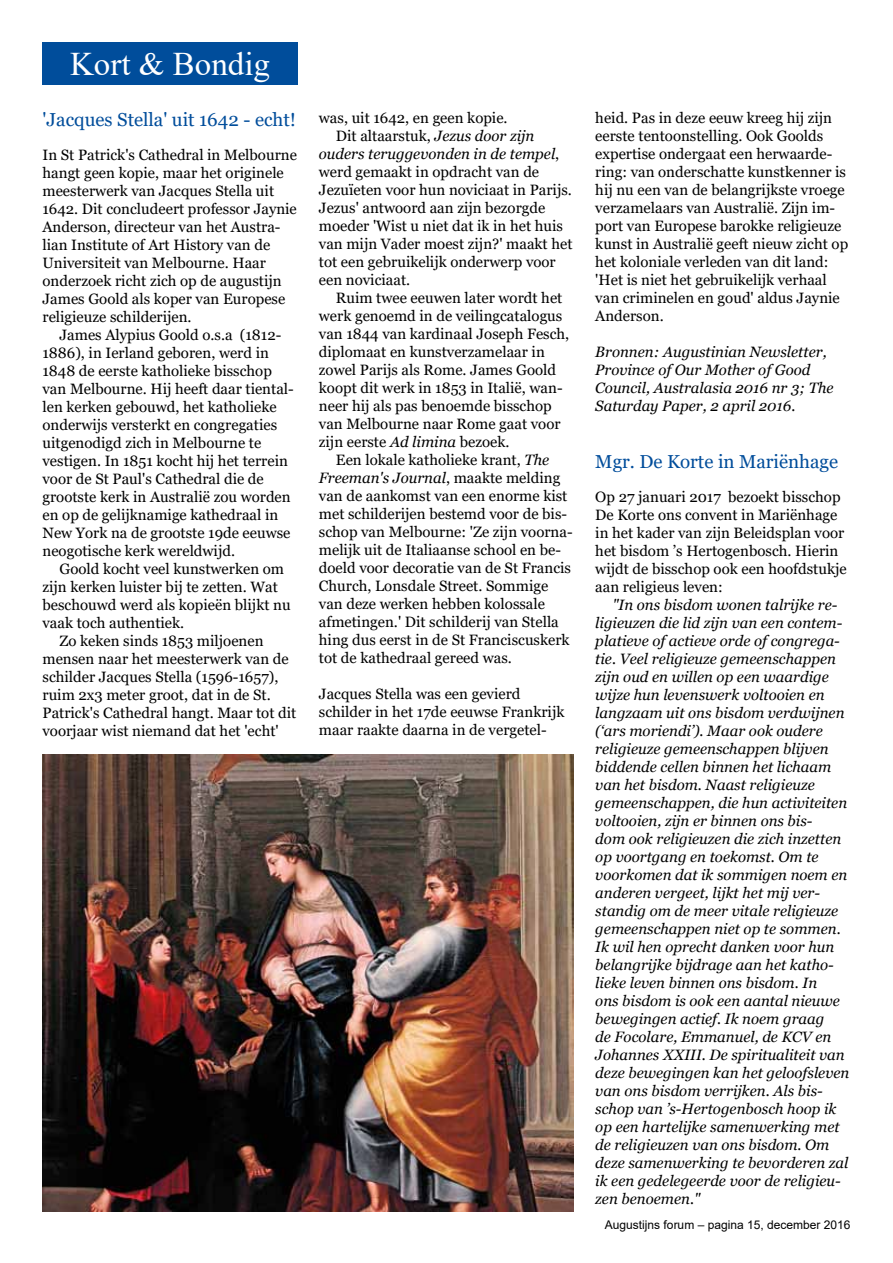
<style>
.page{position:relative;width:893px;height:1263px;background:#fff}
.page>*{position:absolute;margin:0;border:0;box-sizing:border-box;transform-origin:0 0}
.t1{font:33px "Times New Roman";color:#fff}
.t2{font:18.75px "Georgia";color:#004d9b}
.t3{font:15px/18px "Georgia";color:#000}
.t4{font:italic 15px/18px "Georgia";color:#000}
.t5{font:12px "Arial";color:#000}
.s1{font-style:italic}
.s2{font-style:normal}
</style>
<div class="page">
<div style="left:43px;top:43px;width:255px;height:42px;background:#004d9b"></div>
<img style="left:43px;top:754px;width:531px;height:458px">
<h1 class="t1" style="left:70px;top:41px;width:201px">Kort &amp; Bondig</h1>
<p class="t2" style="left:43px;top:108px;width:255px">'Jacques Stella' uit 1642 - echt!</p>
<p class="t3" style="left:43px;top:146px;width:256px">In St Patrick's Cathedral in Melbourne hangt geen kopie, maar het originele meesterwerk van Jacques Stella uit 1642. Dit concludeert professor Jaynie Anderson, directeur van het Austra&shy;lian Institute of Art History van de Universiteit van Melbourne. Haar onderzoek richt zich op de augustijn James Goold als koper van Europese religieuze schilderijen.</p>
<p class="t3" style="left:43px;top:326px;width:253px;text-indent:17px">James Alypius Goold o.s.a (1812- 1886), in Ierland geboren, werd in 1848 de eerste katholieke bisschop van Melbourne. Hij heeft daar tiental&shy;len kerken gebouwd, het katholieke onderwijs versterkt en congregaties uitgenodigd zich in Melbourne te vestigen. In 1851 kocht hij het terrein voor de St Paul's Cathedral die de grootste kerk in Australië zou worden en op de gelijknamige kathedraal in New York na de grootste 19de eeuwse neogotische kerk wereldwijd.</p>
<p class="t3" style="left:60px;top:560px;width:226px">Goold kocht veel kunstwerken om</p>
<p class="t3" style="left:43px;top:578px;width:237px">zijn kerken luister bij te zetten. Wat</p>
<p class="t3" style="left:43px;top:596px;width:250px">beschouwd werd als kopieën blijkt nu</p>
<p class="t3" style="left:43px;top:614px;width:143px">vaak toch authentiek.</p>
<p class="t3" style="left:60px;top:632px;width:206px">Zo keken sinds 1853 miljoenen</p>
<p class="t3" style="left:43px;top:650px;width:248px">mensen naar het meesterwerk van de</p>
<p class="t3" style="left:43px;top:668px;width:238px">schilder Jacques Stella (1596-1657),</p>
<p class="t3" style="left:43px;top:686px;width:230px">ruim 2x3 meter groot, dat in de St.</p>
<p class="t3" style="left:43px;top:704px;width:255px">Patrick's Cathedral hangt. Maar tot dit</p>
<p class="t3" style="left:43px;top:722px;width:238px">voorjaar wist niemand dat het 'echt'</p>
<p class="t3" style="left:319px;top:109px;width:190px">was, uit 1642, en geen kopie.</p>
<p class="t3" style="left:336px;top:127px;width:200px">Dit altaarstuk, <span class="s1">Jezus door zijn</span></p>
<p class="t4" style="left:319px;top:145px;width:242px">ouders teruggevonden in de tempel<span class="s2">,</span></p>
<p class="t3" style="left:319px;top:163px;width:222px">werd gemaakt in opdracht van de</p>
<p class="t3" style="left:319px;top:181px;width:255px">Jezuïeten voor hun noviciaat in Parijs.</p>
<p class="t3" style="left:319px;top:199px;width:228px">Jezus' antwoord aan zijn bezorgde</p>
<p class="t3" style="left:319px;top:217px;width:246px">moeder 'Wist u niet dat ik in het huis</p>
<p class="t3" style="left:319px;top:235px;width:255px">van mijn Vader moest zijn?' maakt het</p>
<p class="t3" style="left:319px;top:253px;width:238px">tot een gebruikelijk onderwerp voor</p>
<p class="t3" style="left:319px;top:271px;width:93px">een noviciaat.</p>
<p class="t3" style="left:336px;top:289px;width:228px">Ruim twee eeuwen later wordt het</p>
<p class="t3" style="left:319px;top:307px;width:245px">werk genoemd in de veilingcatalogus</p>
<p class="t3" style="left:319px;top:325px;width:252px">van 1844 van kardinaal Joseph Fesch,</p>
<p class="t3" style="left:319px;top:343px;width:227px">diplomaat en kunstverzamelaar in</p>
<p class="t3" style="left:319px;top:361px;width:239px">zowel Parijs als Rome. James Goold</p>
<p class="t3" style="left:319px;top:379px;width:245px">koopt dit werk in 1853 in Italië, wan-</p>
<p class="t3" style="left:319px;top:397px;width:234px">neer hij als pas benoemde bisschop</p>
<p class="t3" style="left:319px;top:415px;width:243px">van Melbourne naar Rome gaat voor</p>
<p class="t3" style="left:319px;top:433px;width:192px">zijn eerste <span class="s1">Ad limina</span> bezoek.</p>
<p class="t3" style="left:336px;top:451px;width:215px">Een lokale katholieke krant, <span class="s1">The</span></p>
<p class="t4" style="left:319px;top:469px;width:243px">Freeman's Journal<span class="s2">, maakte melding</span></p>
<p class="t3" style="left:319px;top:487px;width:250px">van de aankomst van een enorme kist</p>
<p class="t3" style="left:319px;top:505px;width:250px">met schilderijen bestemd voor de bis-</p>
<p class="t3" style="left:319px;top:523px;width:255px">schop van Melbourne: 'Ze zijn voorna-</p>
<p class="t3" style="left:319px;top:541px;width:244px">melijk uit de Italiaanse school en be-</p>
<p class="t3" style="left:319px;top:559px;width:254px">doeld voor decoratie van de St Francis</p>
<p class="t3" style="left:319px;top:577px;width:231px">Church, Lonsdale Street. Sommige</p>
<p class="t3" style="left:319px;top:595px;width:228px">van deze werken hebben kolossale</p>
<p class="t3" style="left:319px;top:613px;width:241px">afmetingen.' Dit schilderij van Stella</p>
<p class="t3" style="left:319px;top:631px;width:252px">hing dus eerst in de St Franciscuskerk</p>
<p class="t3" style="left:319px;top:649px;width:194px">tot de kathedraal gereed was.</p>
<p class="t3" style="left:319px;top:685px;width:247px">Jacques Stella was een gevierd schilder in het 17de eeuwse Frankrijk maar raakte daarna in de vergetel-</p>
<p class="t3" style="left:595px;top:109px;width:254px">heid. Pas in deze eeuw kreeg hij zijn eerste tentoonstelling. Ook Goolds expertise ondergaat een herwaarde&shy;ring: van onderschatte kunstkenner is hij nu een van de belangrijkste vroege verzamelaars van Australië. Zijn im&shy;port van Europese barokke religieuze kunst in Australië geeft nieuw zicht op het koloniale verleden van dit land: 'Het is niet het gebruikelijk verhaal van criminelen en goud' aldus Jaynie Anderson.</p>
<p class="t4" style="left:595px;top:343px;width:240px">Bronnen: Augustinian Newsletter,<br>Province of Our Mother of Good<br>Council, Australasia 2016 nr 3; The<br>Saturday Paper, 2 april 2016.</p>
<p class="t2" style="left:595px;top:450px;width:244px">Mgr. De Korte in Mariënhage</p>
<p class="t3" style="left:595px;top:488px;width:253px">Op 27 januari 2017 bezoekt bisschop De Korte ons convent in Mariënhage in het kader van zijn Beleidsplan voor het bisdom ’s Hertogenbosch. Hierin wijdt de bisschop ook een hoofdstukje aan religieus leven:</p>
<p class="t4" style="left:595px;top:596px;width:256px;text-indent:17px">"In ons bisdom wonen talrijke re&shy;ligieuzen die lid zijn van een contem&shy;platieve of actieve orde of congrega&shy;tie. Veel religieuze gemeenschappen zijn oud en willen op een waardige wijze hun levenswerk voltooien en langzaam uit ons bisdom verdwijnen (‘ars moriendi’). Maar ook oudere religieuze gemeenschappen blijven biddende cellen binnen het lichaam van het bisdom. Naast religieuze gemeenschappen, die hun activiteiten voltooien, zijn er binnen ons bis-<br>dom ook religieuzen die zich inzetten op voortgang en toekomst. Om te voorkomen dat ik sommigen noem en anderen vergeet, lijkt het mij ver&shy;standig om de meer vitale religieuze gemeenschappen niet op te sommen.<br>Ik wil hen oprecht danken voor hun belangrijke bijdrage aan het katho&shy;lieke leven binnen ons bisdom. In<br>ons bisdom is ook een aantal nieuwe bewegingen actief. Ik noem graag<br>de Focolare, Emmanuel, de KCV en Johannes XXIII. De spiritualiteit van deze bewegingen kan het geloofsleven van ons bisdom verrijken. Als bis&shy;schop van ’s-Hertogenbosch hoop ik op een hartelijke samenwerking met de religieuzen van ons bisdom. Om deze samenwerking te bevorderen zal ik een gedelegeerde voor de religieu&shy;zen benoemen."</p>
<p class="t5" style="left:605px;top:1217px;width:247px">Augustijns forum – pagina 15, december 2016</p>
</div>
